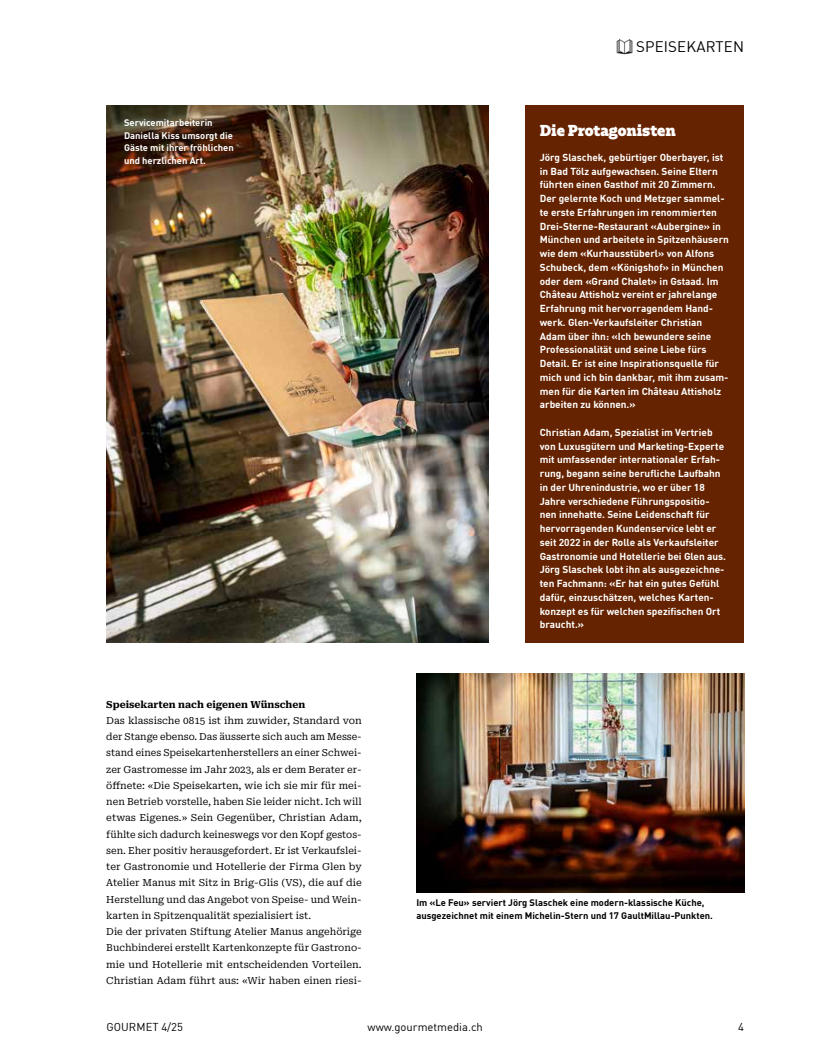
<style>
.page{position:relative;width:815px;height:1063px;background:#fff}
.page>*{position:absolute;margin:0;border:0;box-sizing:border-box;transform-origin:0 0}
.t1{font:900 15px "Bw Glenn Slab";color:#fff}
.t2{font:15px "DINOT";letter-spacing:.01em;color:#000}
.t3{font:11.25px "DINOT";color:#000}
.t4{font:700 10px/13.8px "DINOT";color:#fff}
.t5{font:9.75px/16.2px "Roboto Serif";color:#000}
.t6{font:700 9.75px "Roboto Serif";color:#000}
.t7{font:700 9.38px/12.5px "DINOT";color:#000}
.t8{font:700 9.38px/12.5px "DINOT";color:#fff}
</style>
<div class="page">
<img style="left:106px;top:105px;width:383px;height:538px">
<img style="left:416px;top:674px;width:328px;height:218px">
<img style="left:616px;top:39px;width:17px;height:16px">
<div style="left:526px;top:105px;width:218px;height:538px;background:#652301"></div>
<p class="t8" style="left:124px;top:116px;width:111px">Servicemitarbeiterin<br>Daniella Kiss umsorgt die<br>Gäste mit ihrer fröhlichen und herzlichen Art.</p>
<p class="t6" style="left:106px;top:696px;width:201px">Speisekarten nach eigenen Wünschen</p>
<p class="t5" style="left:106px;top:712px;width:257px">Das klassische 0815 ist ihm zuwider, Standard von der Stange ebenso. Das äusserte sich auch am Messe&shy;stand eines Speisekartenherstellers an einer Schwei&shy;zer Gastromesse im Jahr 2023, als er dem Berater er&shy;öffnete: «Die Speisekarten, wie ich sie mir für mei&shy;nen Betrieb vorstelle, haben Sie leider nicht. Ich will etwas Eigenes.» Sein Gegenüber, Christian Adam, fühlte sich dadurch keineswegs vor den Kopf gestos&shy;sen. Eher positiv herausgefordert. Er ist Verkaufslei&shy;ter Gastronomie und Hotellerie der Firma Glen by Atelier Manus mit Sitz in Brig-Glis (VS), die auf die Herstellung und das Angebot von Speise- und Wein&shy;karten in Spitzenqualität spezialisiert ist.<br>Die der privaten Stiftung Atelier Manus angehörige Buchbinderei erstellt Kartenkonzepte für Gastrono&shy;mie und Hotellerie mit entscheidenden Vorteilen.<br>Christian Adam führt aus: «Wir haben einen riesi-</p>
<h1 class="t2" style="left:636px;top:35px;width:109px">SPEISEKARTEN</h1>
<h1 class="t1" style="left:540px;top:121px;width:137px">Die Protagonisten</h1>
<p class="t4" style="left:540px;top:149px;width:191px">Jörg Slaschek, gebürtiger Oberbayer, ist in Bad Tölz aufgewachsen. Seine Eltern führten einen Gasthof mit 20 Zimmern.<br>Der gelernte Koch und Metzger sammel&shy;te erste Erfahrungen im renommierten Drei-Sterne-Restaurant «Aubergine» in München und arbeitete in Spitzenhäusern wie dem «Kurhausstüberl» von Alfons Schubeck, dem «Königshof» in München oder dem «Grand Chalet» in Gstaad. Im Château Attisholz vereint er jahrelange Erfahrung mit hervorragendem Hand&shy;werk. Glen-Verkaufsleiter Christian Adam über ihn: «Ich bewundere seine Professionalität und seine Liebe fürs Detail. Er ist eine Inspirationsquelle für mich und ich bin dankbar, mit ihm zusam&shy;men für die Karten im Château Attisholz arbeiten zu können.»</p>
<p class="t4" style="left:540px;top:424px;width:188px">Christian Adam, Spezialist im Vertrieb von Luxusgütern und Marketing-Experte mit umfassender internationaler Erfah&shy;rung, begann seine berufliche Laufbahn in der Uhrenindustrie, wo er über 18<br>Jahre verschiedene Führungspositio&shy;nen innehatte. Seine Leidenschaft für hervorragenden Kundenservice lebt er seit 2022 in der Rolle als Verkaufsleiter Gastronomie und Hotellerie bei Glen aus.<br>Jörg Slaschek lobt ihn als ausgezeichne&shy;ten Fachmann: «Er hat ein gutes Gefühl dafür, einzuschätzen, welches Karten&shy;konzept es für welchen spezifischen Ort braucht.»</p>
<p class="t7" style="left:416px;top:896px;width:298px">Im «Le Feu» serviert Jörg Slaschek eine modern-klassische Küche, ausgezeichnet mit einem Michelin-Stern und 17 GaultMillau-Punkten.</p>
<p class="t3" style="left:106px;top:1018px;width:78px">GOURMET 4/25</p>
<p class="t3" style="left:368px;top:1018px;width:117px">www.gourmetmedia.ch</p>
<p class="t3" style="left:738px;top:1018px;width:7px">4</p>
</div>
